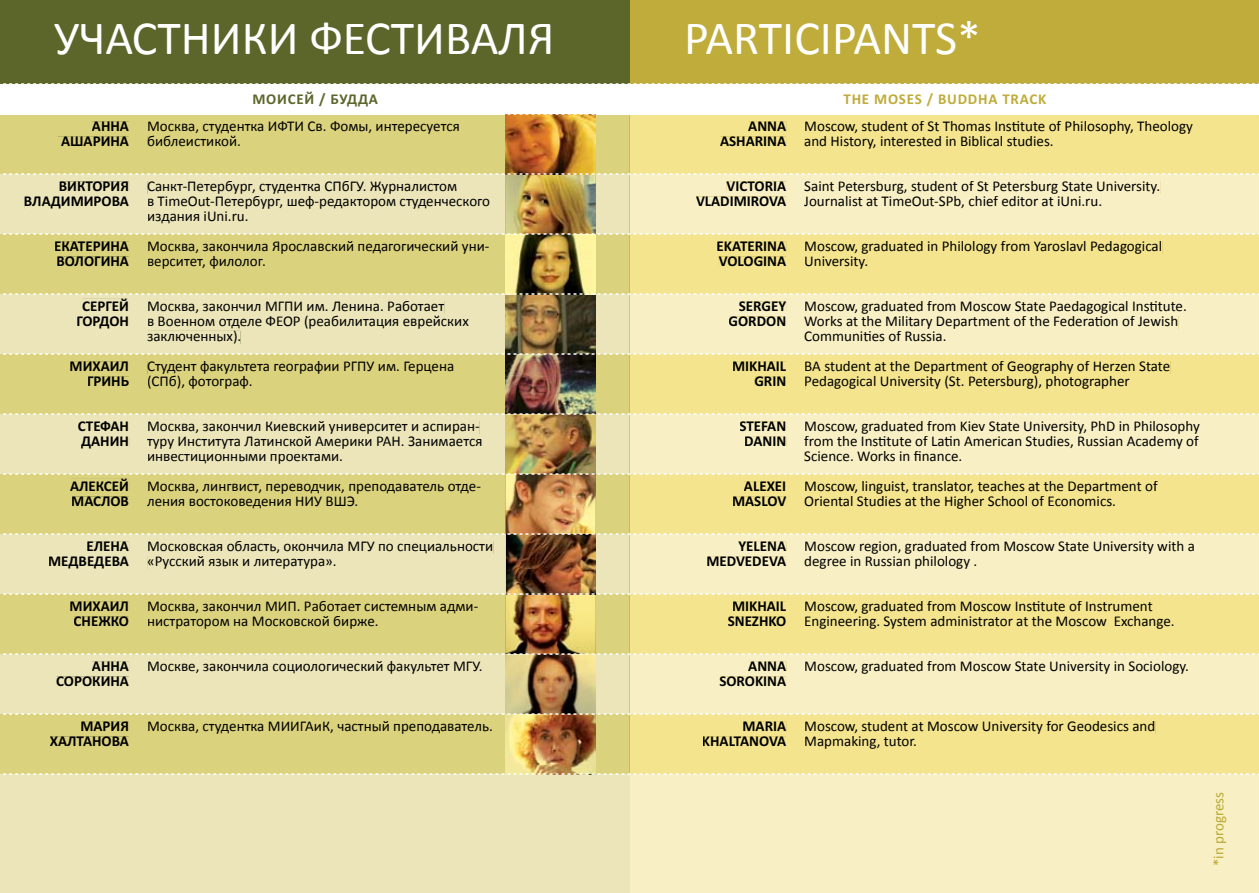
<style>
.page{position:relative;width:1259px;height:893px;background:#fff}
.page>*{position:absolute;margin:0;border:0;box-sizing:border-box;transform-origin:0 0}
.t1{font:48px "Calibri";color:#fff}
.t2{font:15px/15px "Calibri";color:#000}
.t3{font:700 15px/15px "Calibri";color:#000;text-align:right}
.t4{font:700 15px "Calibri";letter-spacing:.05em;color:#bfac3a}
.t5{font:700 15px "Calibri";letter-spacing:.05em;color:#5c662b}
.t6{font:15px "Calibri";color:#bba834}
</style>
<div class="page">
<div style="left:629px;top:0;width:630px;height:893px;background:#bfac3a"></div>
<div style="left:0;top:0;width:629px;height:893px;background:#5c662b"></div>
<div style="left:629px;top:235px;width:630px;height:538px;background:#f3e48d"></div>
<div style="left:0;top:235px;width:629px;height:538px;background:#dbd27d"></div>
<div style="left:0;top:84px;width:1259px;height:30px;background:#fff"></div>
<div style="left:629px;top:775px;width:630px;height:118px;background:#f8f0c4"></div>
<div style="left:0;top:774px;width:629px;height:119px;background:#ebe5b9"></div>
<div style="left:717px;top:242px;width:69px;height:9px;background:#f3e48d"></div>
<div style="left:719px;top:257px;width:67px;height:9px;background:#f3e48d"></div>
<div style="left:733px;top:362px;width:53px;height:9px;background:#f3e48d"></div>
<div style="left:755px;top:377px;width:30px;height:9px;background:#f3e48d"></div>
<div style="left:744px;top:482px;width:41px;height:9px;background:#f3e48d"></div>
<div style="left:733px;top:497px;width:53px;height:9px;background:#f3e48d"></div>
<div style="left:733px;top:602px;width:53px;height:9px;background:#f3e48d"></div>
<div style="left:728px;top:617px;width:57px;height:9px;background:#f3e48d"></div>
<div style="left:743px;top:722px;width:43px;height:9px;background:#f3e48d"></div>
<div style="left:703px;top:737px;width:83px;height:9px;background:#f3e48d"></div>
<div style="left:805px;top:241px;width:357px;height:13px;background:#f3e48d"></div>
<div style="left:805px;top:257px;width:62px;height:12px;background:#f3e48d"></div>
<div style="left:805px;top:361px;width:365px;height:13px;background:#f3e48d"></div>
<div style="left:805px;top:376px;width:324px;height:13px;background:#f3e48d"></div>
<div style="left:805px;top:481px;width:352px;height:13px;background:#f3e48d"></div>
<div style="left:805px;top:496px;width:310px;height:13px;background:#f3e48d"></div>
<div style="left:805px;top:601px;width:347px;height:13px;background:#f3e48d"></div>
<div style="left:805px;top:616px;width:368px;height:13px;background:#f3e48d"></div>
<div style="left:805px;top:721px;width:350px;height:13px;background:#f3e48d"></div>
<div style="left:805px;top:736px;width:111px;height:13px;background:#f3e48d"></div>
<div style="left:148px;top:241px;width:341px;height:13px;background:#dbd27d"></div>
<div style="left:148px;top:256px;width:117px;height:13px;background:#dbd27d"></div>
<div style="left:148px;top:361px;width:306px;height:13px;background:#dbd27d"></div>
<div style="left:148px;top:376px;width:104px;height:13px;background:#dbd27d"></div>
<div style="left:148px;top:482px;width:332px;height:12px;background:#dbd27d"></div>
<div style="left:147px;top:497px;width:210px;height:12px;background:#dbd27d"></div>
<div style="left:148px;top:601px;width:330px;height:13px;background:#dbd27d"></div>
<div style="left:148px;top:616px;width:229px;height:13px;background:#dbd27d"></div>
<div style="left:148px;top:721px;width:344px;height:13px;background:#dbd27d"></div>
<svg style="left:0;top:83px;width:1259px;height:1px"></svg>
<div style="left:55px;top:242px;width:74px;height:9px;background:#dbd27d"></div>
<div style="left:57px;top:257px;width:72px;height:9px;background:#dbd27d"></div>
<div style="left:71px;top:362px;width:57px;height:9px;background:#dbd27d"></div>
<div style="left:88px;top:377px;width:41px;height:9px;background:#dbd27d"></div>
<div style="left:70px;top:479px;width:59px;height:12px;background:#dbd27d"></div>
<div style="left:72px;top:497px;width:56px;height:9px;background:#dbd27d"></div>
<div style="left:71px;top:602px;width:58px;height:9px;background:#dbd27d"></div>
<div style="left:74px;top:617px;width:54px;height:9px;background:#dbd27d"></div>
<div style="left:81px;top:722px;width:48px;height:9px;background:#dbd27d"></div>
<div style="left:50px;top:737px;width:79px;height:9px;background:#dbd27d"></div>
<img style="left:505px;top:235px;width:90px;height:538px">
<div style="left:1213px;top:792px;width:13px;height:73px;background:#f8f0c4"></div>
<hr style="left:595px;top:234px;width:1px;height:60px;background:#dacf56">
<svg style="left:0;top:413px;width:1259px;height:62px;background:#ece3b6"></svg>
<svg style="left:0;top:653px;width:1259px;height:62px;background:#ece4b8"></svg>
<svg style="left:0;top:773px;width:1259px;height:2px;background:#f1eac0"></svg>
<svg style="left:0;top:533px;width:1259px;height:62px;background:#e8dfb4"></svg>
<svg style="left:0;top:114px;width:1259px;height:121px;background:#e9dc9c"></svg>
<svg style="left:0;top:293px;width:1259px;height:62px;background:#e8e0b5"></svg>
<h1 class="t1" style="left:54px;top:8px;width:502px">УЧАСТНИКИ ФЕСТИВАЛЯ</h1>
<h1 class="t1" style="left:684px;top:8px;width:298px">PARTICIPANTS*</h1>
<p class="t3" style="left:61px;top:119px;width:69px">АННА<br>АШАРИНА</p>
<p class="t3" style="left:24px;top:179px;width:107px">ВИКТОРИЯ<br>ВЛАДИМИРОВА</p>
<p class="t3" style="left:54px;top:239px;width:76px;text-align:left">ЕКАТЕРИНА<br>ВОЛОГИНА</p>
<p class="t3" style="left:76px;top:299px;width:54px;text-align:center">СЕРГЕЙ<br>ГОРДОН</p>
<p class="t3" style="left:70px;top:359px;width:61px">МИХАИЛ<br>ГРИНЬ</p>
<p class="t3" style="left:78px;top:419px;width:53px;text-align:left">СТЕФАН<br>ДАНИН</p>
<p class="t3" style="left:70px;top:479px;width:60px;text-align:left">АЛЕКСЕЙ<br>МАСЛОВ</p>
<p class="t3" style="left:48px;top:539px;width:82px">ЕЛЕНА<br>МЕДВЕДЕВА</p>
<p class="t3" style="left:70px;top:599px;width:61px;text-align:left">МИХАИЛ<br>СНЕЖКО</p>
<p class="t3" style="left:56px;top:659px;width:74px">АННА<br>СОРОКИНА</p>
<p class="t3" style="left:50px;top:719px;width:81px">МАРИЯ<br>ХАЛТАНОВА</p>
<p class="t5" style="left:252px;top:90px;width:127px">МОИСЕЙ / БУДДА</p>
<p class="t4" style="left:843px;top:90px;width:204px">THE MOSES / BUDDHA TRACK</p>
<p class="t2" style="left:147px;top:119px;width:314px">Москва, студентка ИФТИ Св. Фомы, интересуется библеистикой.</p>
<p class="t2" style="left:147px;top:179px;width:345px">Санкт-Петербург, студентка СПбГУ. Журналистом<br>в TimeOut-Петербург, шеф-редактором студенческого издания iUni.ru.</p>
<p class="t2" style="left:147px;top:239px;width:344px">Москва, закончила Ярославский педагогический уни&shy;верситет, филолог.</p>
<p class="t2" style="left:147px;top:299px;width:323px">Москва, закончил МГПИ им. Ленина. Работает<br>в Военном отделе ФЕОР (реабилитация еврейских заключенных).</p>
<p class="t2" style="left:147px;top:359px;width:309px">Студент факультета географии РГПУ им. Герцена (СПб), фотограф.</p>
<p class="t2" style="left:147px;top:419px;width:337px">Москва, закончил Киевский университет и аспиран&shy;туру Института Латинской Америки РАН. Занимается инвестиционными проектами.</p>
<p class="t2" style="left:147px;top:479px;width:335px">Москва, лингвист, переводчик, преподаватель отде&shy;ления востоковедения НИУ ВШЭ.</p>
<p class="t2" style="left:147px;top:539px;width:348px">Московская область, окончила МГУ по специальности «Русский язык и литература».</p>
<p class="t2" style="left:147px;top:599px;width:333px">Москва, закончил МИП. Работает системным адми&shy;нистратором на Московской бирже.</p>
<p class="t2" style="left:147px;top:659px;width:337px">Москве, закончила cоциологический факультет МГУ.</p>
<p class="t2" style="left:804px;top:119px;width:390px">Moscow, student of St Thomas Institute of Philosophy, Theology and History, interested in Biblical studies.</p>
<p class="t2" style="left:804px;top:179px;width:357px">Saint Petersburg, student of St Petersburg State University.<br>Journalist at TimeOut-SPb, chief editor at iUni.ru.</p>
<p class="t2" style="left:804px;top:239px;width:359px">Moscow, graduated in Philology from Yaroslavl Pedagogical<br>University.</p>
<p class="t2" style="left:804px;top:299px;width:384px">Moscow, graduated from Moscow State Paedagogical Institute.<br>Works at the Military Department of the Federation of Jewish<br>Communities of Russia.</p>
<p class="t2" style="left:804px;top:359px;width:367px">BA student at the Department of Geography of Herzen State<br>Pedagogical University (St. Petersburg), photographer</p>
<p class="t2" style="left:804px;top:419px;width:397px;text-align:justify">Moscow, graduated from Kiev State University, PhD in Philosophy from the Institute of Latin American Studies, Russian Academy of Science. Works in finance.</p>
<p class="t2" style="left:804px;top:479px;width:355px">Moscow, linguist, translator, teaches at the Department of<br>Oriental Studies at the Higher School of Economics.</p>
<p class="t2" style="left:804px;top:539px;width:392px">Moscow region, graduated from Moscow State University with a degree in Russian philology .</p>
<p class="t2" style="left:804px;top:599px;width:372px">Moscow, graduated from Moscow Institute of Instrument<br>Engineering. System administrator at the Moscow Exchange.</p>
<p class="t2" style="left:804px;top:659px;width:386px">Moscow, graduated from Moscow State University in Sociology.</p>
<p class="t3" style="left:720px;top:119px;width:68px">ANNA<br>ASHARINA</p>
<p class="t3" style="left:696px;top:179px;width:92px">VICTORIA<br>VLADIMIROVA</p>
<p class="t3" style="left:716px;top:239px;width:71px;text-align:left">EKATERINA<br>VOLOGINA</p>
<p class="t3" style="left:728px;top:299px;width:59px">SERGEY<br>GORDON</p>
<p class="t3" style="left:732px;top:359px;width:56px">MIKHAIL<br>GRIN</p>
<p class="t3" style="left:739px;top:419px;width:48px;text-align:center">STEFAN<br>DANIN</p>
<p class="t3" style="left:732px;top:479px;width:56px">ALEXEI<br>MASLOV</p>
<p class="t3" style="left:706px;top:539px;width:81px">YELENA<br>MEDVEDEVA</p>
<p class="t3" style="left:727px;top:599px;width:60px;text-align:left">MIKHAIL<br>SNEZHKO</p>
<p class="t3" style="left:719px;top:659px;width:68px">ANNA<br>SOROKINA</p>
<p class="t3" style="left:702px;top:719px;width:86px">MARIA<br>KHALTANOVA</p>
<p class="t2" style="left:804px;top:719px;width:352px">Moscow, student at Moscow University for Geodesics and<br>Mapmaking, tutor.</p>
<p class="t2" style="left:147px;top:719px;width:347px">Москва, студентка МИИГАиК, частный преподаватель.</p>
<p class="t6" style="left:1209px;top:866px;width:76px;rotate:-90deg">*in progress</p>
</div>
